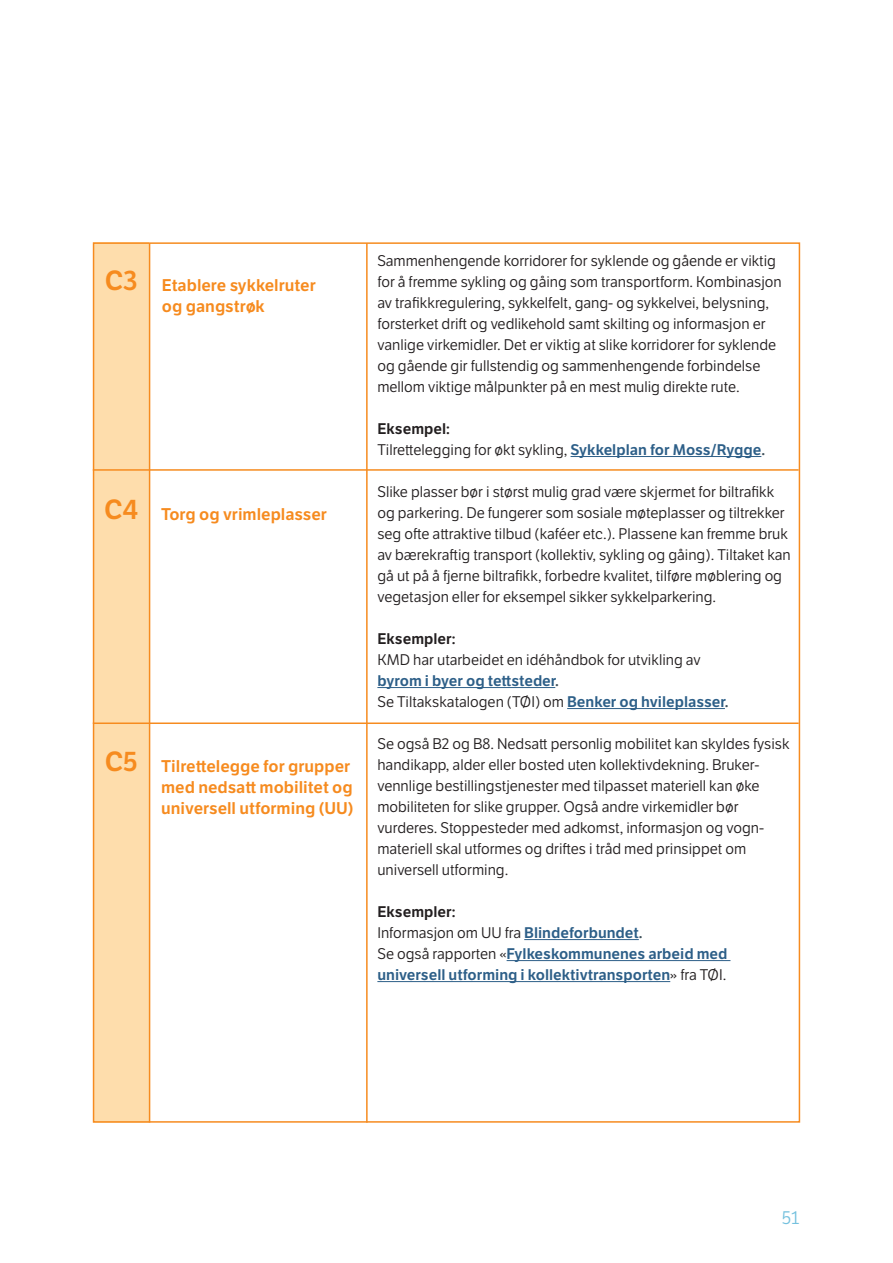
<style>
.page{position:relative;width:893px;height:1263px;background:#fff}
.page>*{position:absolute;margin:0;border:0;box-sizing:border-box;transform-origin:0 0}
.t1{font:600 27px "LFT Etica";color:#f68b1f}
.t2{font:18px "LFT Etica";color:#75c1de}
.t3{font:600 16.5px/21px "LFT Etica";color:#f68b1f}
.t4{font:15px/21px "LFT Etica";color:#231f20}
.t5{font:600 15px/21px "LFT Etica";color:#2d5f88}
.t6{font:600 15px "LFT Etica";color:#231f20}
.s1{font-size:27px}
.s2{font-weight:600}
.s3{font-weight:600;color:#2d5f88}
.s4{font-weight:600;color:#3d4f59}
.s5{color:#231f20}
.s6{font-weight:400;color:#231f20}
.s7{color:#3d4f59}
</style>
<div class="page">
<div style="left:94px;top:242px;width:55px;height:881px;background:#feddac"></div>
<hr style="left:149px;top:243px;width:1px;height:880px;background:#f68b1f">
<hr style="left:366px;top:243px;width:2px;height:880px;background:#f68b1f">
<hr style="left:571px;top:456px;width:190px;height:1px;background:#2d5f88">
<hr style="left:377px;top:687px;width:178px;height:1px;background:#2d5f88">
<hr style="left:567px;top:708px;width:158px;height:1px;background:#2d5f88">
<hr style="left:524px;top:939px;width:115px;height:1px;background:#2d5f88">
<hr style="left:507px;top:960px;width:223px;height:1px;background:#2d5f88">
<hr style="left:377px;top:981px;width:293px;height:1px;background:#2d5f88">
<hr style="left:93px;top:469px;width:706px;height:2px;background:#f68b1f">
<hr style="left:93px;top:722px;width:706px;height:2px;background:#f68b1f">
<h1 class="t1" style="left:105px;top:264px;width:34px">C3</h1>
<p class="t3" style="left:162px;top:275px;width:155px">Etablere sykkelruter og gangstrøk</p>
<p class="t3" style="left:104px;top:504px;width:224px"><span class="s1">C4</span> Torg og vrimleplasser</p>
<p class="t3" style="left:161px;top:755px;width:194px;text-indent:-56px"><span class="s1">C5</span> Tilrettelegge for grupper med nedsatt mobilitet og universell utforming (UU)</p>
<p class="t4" style="left:377px;top:251px;width:406px">Sammenhengende korridorer for syklende og gående er viktig for å fremme sykling og gåing som transportform. Kombinasjon av trafikkregulering, sykkelfelt, gang- og sykkelvei, belysning, forsterket drift og vedlikehold samt skilting og informasjon er vanlige virkemidler. Det er viktig at slike korridorer for syklende og gående gir fullstendig og sammenhengende forbindelse mellom viktige målpunkter på en mest mulig direkte rute.</p>
<p class="t4" style="left:377px;top:419px;width:389px"><span class="s2">Eksempel:<br></span>Tilrettelegging for økt sykling, <span class="s3">Sykkelplan for Moss/Rygge</span><span class="s4">.</span></p>
<p class="t4" style="left:377px;top:482px;width:415px">Slike plasser bør i størst mulig grad være skjermet for biltrafikk og parkering. De fungerer som sosiale møteplasser og tiltrekker seg ofte attraktive tilbud (kaféer etc.). Plassene kan fremme bruk av bærekraftig transport (kollektiv, sykling og gåing). Tiltaket kan gå ut på å fjerne biltrafikk, forbedre kvalitet, tilføre møblering og vegetasjon eller for eksempel sikker sykkelparkering.</p>
<p class="t6" style="left:377px;top:630px;width:80px">Eksempler:</p>
<p class="t4" style="left:377px;top:650px;width:353px">KMD har utarbeidet en idéhåndbok for utvikling av <span class="s3">byrom i byer og tettsteder</span><span class="s4">.<br></span>Se Tiltakskatalogen (TØI) om <span class="s3">Benker og hvileplasser</span><span class="s4">.</span></p>
<p class="t4" style="left:377px;top:734px;width:414px">Se også B2 og B8. Nedsatt personlig mobilitet kan skyldes fysisk handikapp, alder eller bosted uten kollektivdekning. Bruker&shy;vennlige bestillingstjenester med tilpasset materiell kan øke mobiliteten for slike grupper. Også andre virkemidler bør vurderes. Stoppesteder med adkomst, informasjon og vogn&shy;materiell skal utformes og driftes i tråd med prinsippet om universell utforming.</p>
<p class="t5" style="left:377px;top:901px;width:351px"><span class="s5">Eksempler:<br></span><span class="s6">Informasjon om UU fra</span> Blindeforbundet<span class="s7">.<br></span><span class="s6">Se også rapporten «</span>Fylkeskommunenes arbeid med universell utforming i kollektivtransporten<span class="s6">» fra TØI.</span></p>
<p class="t2" style="left:782px;top:1207px;width:19px">51</p>
</div>
